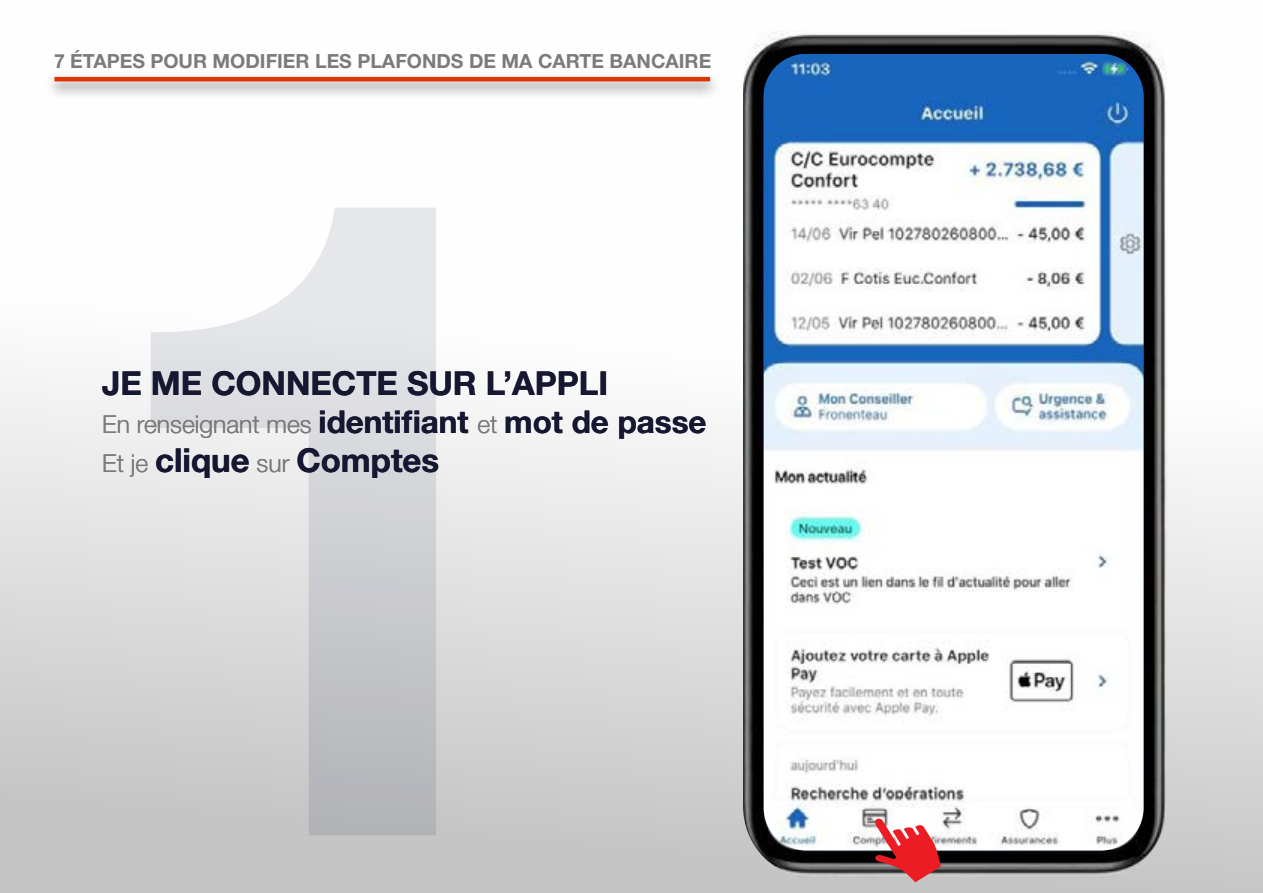
<style>
.page{position:relative;width:1263px;height:893px;background:#fff}
.page>*{position:absolute;margin:0;border:0;box-sizing:border-box;transform-origin:0 0}
.t1{font:700 897px "Helvetica Neue LT Std";color:#000936}
.t2{font:700 33px "Helvetica Neue LT Std";color:#161831}
.t3{font:700 31.35px "Helvetica Neue LT Std";color:#161831}
.t4{font:700 19.5px "Helvetica Neue LT Std";color:#7c7b7b}
.s1{font-weight:300;font-size:24.6px;color:#7c7b7b}
</style>
<div class="page">
<div style="left:0;top:0;width:1263px;height:893px;background:linear-gradient(to bottom,#fff,#c8c8c8)"></div>
<img style="left:743px;top:31px;width:424px;height:847px">
<img style="left:764px;top:54px;width:379px;height:796px">
<svg style="left:870px;top:781px;width:88px;height:101px"></svg>
<div style="left:44px;top:72px;width:678px;height:27px;background:#000;opacity:.55"></div>
<hr style="left:54px;top:77px;width:656px;height:4px;background:#df3300">
<p class="t4" style="left:54px;top:49px;width:659px">7 ÉTAPES POUR MODIFIER LES PLAFONDS DE MA CARTE BANCAIRE</p>
<h1 class="t1" style="left:84px;top:-39px;width:500px">1</h1>
<h2 class="t2" style="left:102px;top:363px;width:508px">JE ME CONNECTE SUR L’APPLI</h2>
<h3 class="t3" style="left:102px;top:402px;width:606px"><span class="s1">En renseignant mes</span> identifiant <span class="s1">et</span> mot de passe</h3>
<h2 class="t2" style="left:102px;top:440px;width:339px"><span class="s1">Et je</span> clique <span class="s1">sur</span> Comptes</h2>
</div>
